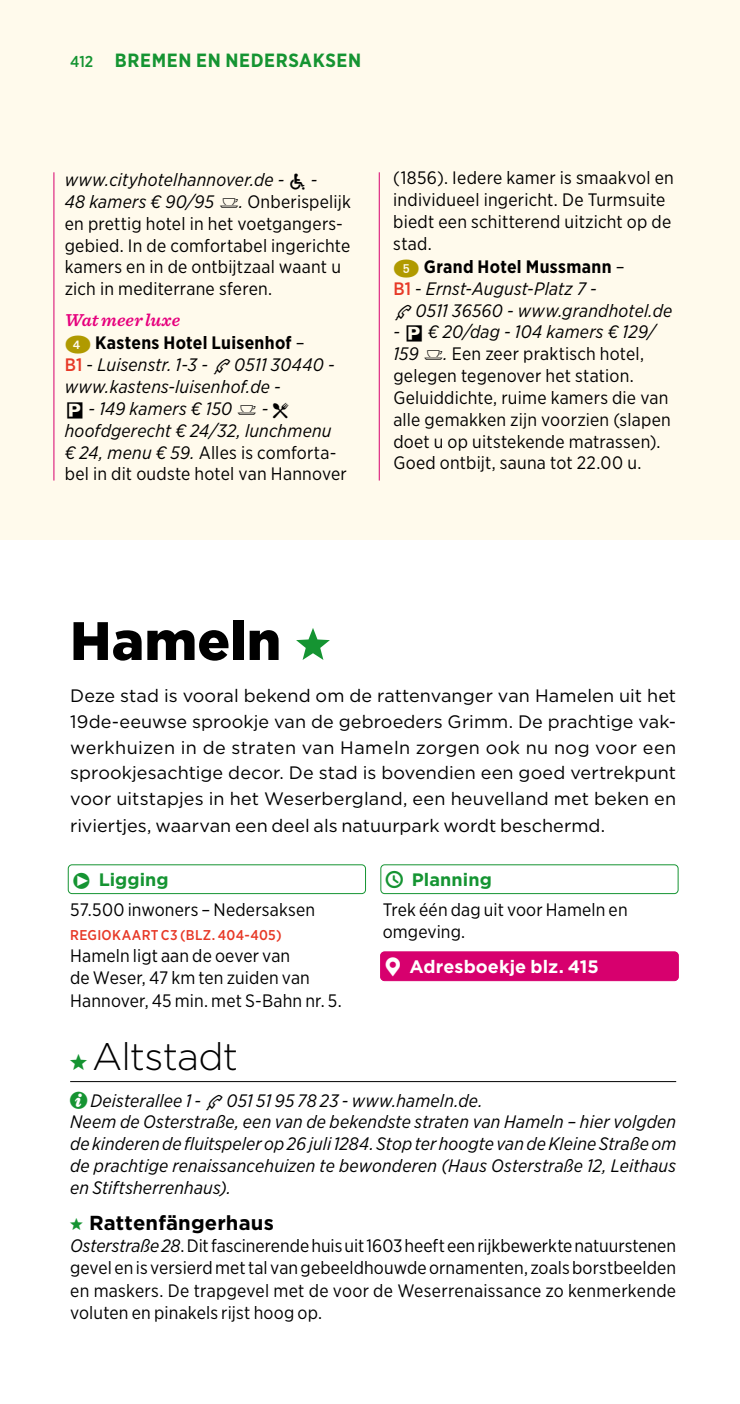
<style>
.page{position:relative;width:740px;height:1404px;background:#fff}
.page>*{position:absolute;margin:0;border:0;box-sizing:border-box;transform-origin:0 0}
.t1{font:900 54px "Gotham";letter-spacing:.005em;color:#000}
.t2{font:300 38.25px "Gotham";letter-spacing:-.025em;color:#000}
.t3{font:700 20.25px "Gotham";letter-spacing:.005em;color:#000}
.t4{font:700 19.12px "Gotham Narrow";letter-spacing:.035em;color:#159432}
.t5{font:18px/22.1px "Gotham Narrow";letter-spacing:.01em;color:#000}
.t6{font:italic 18px/21.8px "Gotham Narrow";letter-spacing:.01em;color:#000}
.t7{font:18px/25.9px "Gotham";color:#000;text-align:justify}
.t8{font:700 18px "Gotham";letter-spacing:.005em;color:#fff}
.t9{font:700 18px "Gotham";letter-spacing:.005em;color:#159432}
.t10{font:italic 600 18px "Sentinel";color:#e6007d}
.t11{font:500 14.17px "Gotham Narrow";letter-spacing:.025em;color:#e73927}
.s1{font-weight:500;font-size:15.75px}
.s2{font-style:italic}
.s3{font-family:"Michelin"}
.s4{font-family:"Pastilles.otf";font-style:normal;color:#b09a00}
.s5{font-weight:700;font-style:normal}
.s6{font-style:normal}
.s7{font-weight:500;font-style:normal;color:#e73927}
.s8{font-family:"Michelin";font-style:normal}
.s9{font-family:"Pastilles.otf";color:#b09a00}
.s10{font-weight:700}
.s11{font-weight:500;color:#e73927}
.s12{font-family:"Michelin";font-weight:400;color:#159432}
.s13{font-family:"Michelin";font-weight:400}
.s14{font-family:"Michelin";font-weight:400;font-size:27px;color:#159432}
.s15{font-family:"Michelin";font-style:normal;color:#159432}
</style>
<div class="page">
<div style="left:0;top:0;width:740px;height:539px;background:#fffaec"></div>
<div style="left:68px;top:864px;width:298px;height:30px;border:1px solid #159432;border-radius:4px"></div>
<div style="left:380px;top:864px;width:298px;height:30px;border:1px solid #159432;border-radius:4px"></div>
<div style="left:380px;top:951px;width:299px;height:29px;background:#d7006e;border-radius:4px"></div>
<div style="left:380px;top:951px;width:298px;height:30px;border:1px solid #d7006e;border-radius:4px"></div>
<hr style="left:70px;top:1080px;width:606px;height:1px;background:#000">
<hr style="left:54px;top:172px;width:1px;height:308px;background:#d7006e">
<hr style="left:379px;top:172px;width:1px;height:308px;background:#d7006e">
<p class="t4" style="left:70px;top:48px;width:293px"><span class="s1">412</span> BREMEN EN NEDERSAKSEN</p>
<p class="t5" style="left:65px;top:168px;width:288px"><span class="s2">www.cityhotelhannover.de -</span> <span class="s3">j</span> <span class="s2">-<br>48 kamers € 90/95</span> <span class="s3">:</span><span class="s2">.</span> Onberispelijk en prettig hotel in het voetgangers&shy;gebied. In de comfortabel ingerichte kamers en in de ontbijtzaal waant u zich in mediterrane sferen.</p>
<p class="t10" style="left:65px;top:306px;width:117px">Wat meer luxe</p>
<p class="t6" style="left:65px;top:332px;width:284px"><span class="s4">Ą</span> <span class="s5">Kastens Hotel Luisenhof</span> <span class="s6">–<br></span><span class="s7">B1</span> <span class="s6">-</span> Luisenstr. 1-3 - <span class="s8">t</span> 0511 30440 - www.kastens-luisenhof.de -<br><span class="s8">õ</span> - 149 kamers € 150 <span class="s8">:</span> - <span class="s8">f </span>hoofdgerecht € 24/32, lunchmenu<br>€ 24, menu € 59. <span class="s6">Alles is comforta&shy;bel in dit oudste hotel van Hannover</span></p>
<p class="t5" style="left:393px;top:166px;width:282px">(1856). Iedere kamer is smaakvol en individueel ingericht. De Turmsuite biedt een schitterend uitzicht op de stad.<br><span class="s9">ą</span> <span class="s10">Grand Hotel Mussmann</span> –<br><span class="s11">B1</span> - <span class="s2">Ernst-August-Platz 7 -<br></span><span class="s3">t</span> <span class="s2">0511 36560 - www.grandhotel.de</span></p>
<p class="t5" style="left:393px;top:321px;width:279px"><span class="s2">-</span> <span class="s3">õ</span> <span class="s2">€ 20/dag - 104 kamers € 129/<br>159</span> <span class="s3">:</span><span class="s2">.</span> Een zeer praktisch hotel, gelegen tegenover het station.<br>Geluiddichte, ruime kamers die van alle gemakken zijn voorzien (slapen doet u op uitstekende matrassen).<br>Goed ontbijt, sauna tot 22.00 u.</p>
<h1 class="t1" style="left:70px;top:603px;width:263px">Hameln <span class="s12">a</span></h1>
<p class="t7" style="left:70px;top:682px;width:608px">Deze stad is vooral bekend om de rattenvanger van Hamelen uit het 19de-eeuwse sprookje van de gebroeders Grimm. De prachtige vak&shy;werkhuizen in de straten van Hameln zorgen ook nu nog voor een sprookjesachtige decor. De stad is bovendien een goed vertrekpunt voor uitstapjes in het Weserbergland, een heuvelland met beken en riviertjes, waarvan een deel als natuurpark wordt beschermd.</p>
<p class="t9" style="left:73px;top:867px;width:97px"><span class="s13">Ñ</span> Ligging</p>
<p class="t5" style="left:70px;top:898px;width:246px">57.500 inwoners – Nedersaksen</p>
<p class="t11" style="left:70px;top:926px;width:213px">REGIOKAART C3 (BLZ. 404-405)</p>
<p class="t5" style="left:70px;top:944px;width:273px">Hameln ligt aan de oever van<br>de Weser, 47 km ten zuiden van<br>Hannover, 45 min. met S-Bahn nr. 5.</p>
<p class="t9" style="left:386px;top:867px;width:107px"><span class="s13">&gt;</span> Planning</p>
<p class="t5" style="left:383px;top:898px;width:246px">Trek één dag uit voor Hameln en omgeving.</p>
<p class="t8" style="left:386px;top:954px;width:214px"><span class="s13">h</span> Adresboekje blz. 415</p>
<h2 class="t2" style="left:70px;top:1032px;width:169px"><span class="s14">a</span> Altstadt</h2>
<p class="t6" style="left:70px;top:1088px;width:608px"><span class="s15">i</span> Deisterallee 1 - <span class="s8">t</span> 051 51 95 78 23 - www.hameln.de.<br>Neem de Osterstraße, een van de bekendste straten van Hameln – hier volgden de kinderen de fluitspeler op 26 juli 1284. Stop ter hoogte van de Kleine Straße om de prachtige renaissancehuizen te bewonderen (Haus Osterstraße 12, Leithaus en Stiftsherrenhaus).</p>
<p class="t3" style="left:70px;top:1209px;width:205px"><span class="s12">a</span> Rattenfängerhaus</p>
<p class="t5" style="left:70px;top:1234px;width:607px;text-align:justify"><span class="s2">Osterstraße 28</span>. Dit fascinerende huis uit 1603 heeft een rijkbewerkte natuurstenen gevel en is versierd met tal van gebeeldhouwde ornamenten, zoals borstbeelden en maskers. De trapgevel met de voor de Weserrenaissance zo kenmerkende voluten en pinakels rijst hoog op.</p>
</div>
